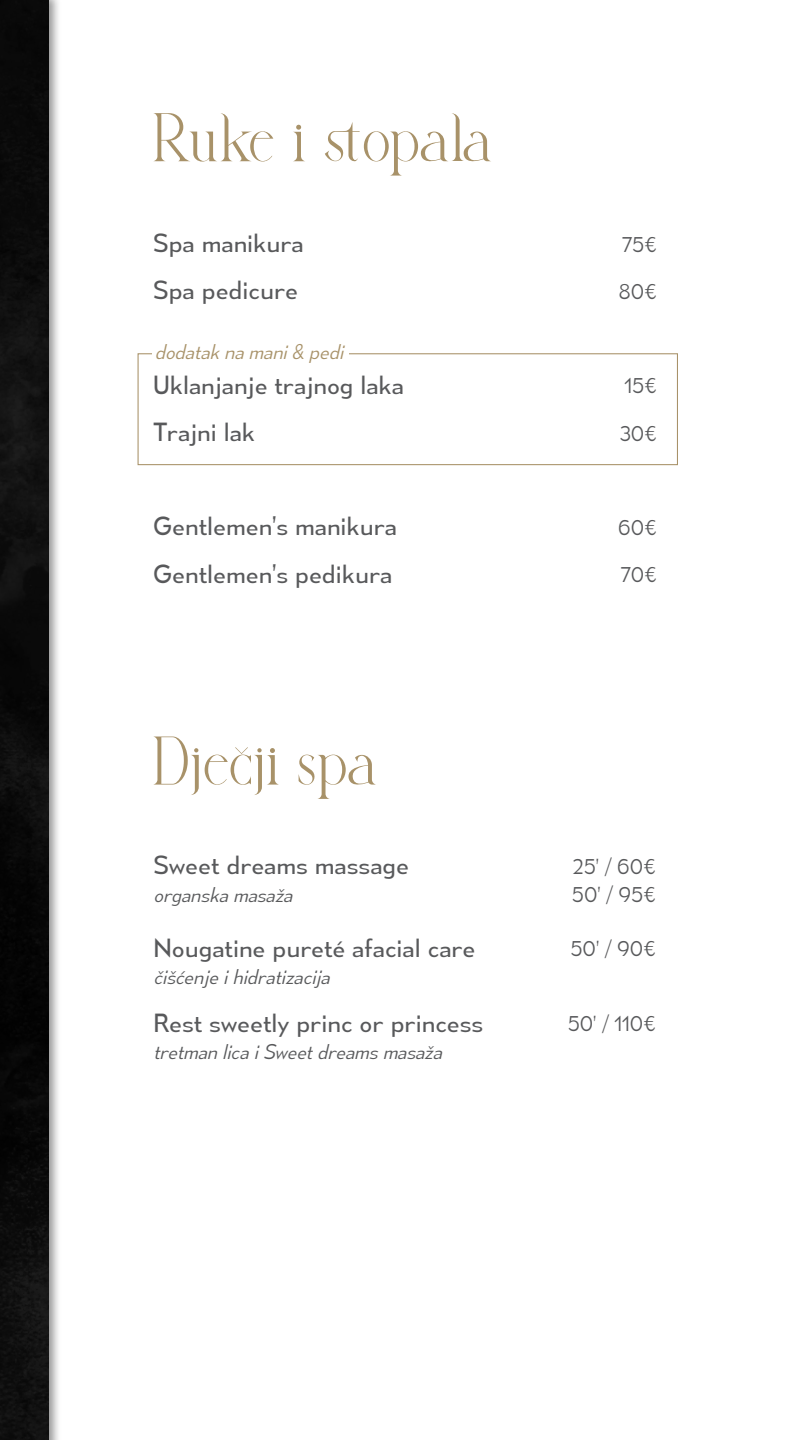
<style>
.page{position:relative;width:810px;height:1440px;background:#fff}
.page>*{position:absolute;margin:0;border:0;box-sizing:border-box;transform-origin:0 0}
.t1{font:55.5px "Balona";letter-spacing:-.035em;color:#a89269}
.t2{font:55.5px "Balona";color:#a89269}
.t3{font:24px/47.2px "Mesmerize Bk";color:#58595b}
.t4{font:italic 19.5px "Mesmerize Lt";color:#58595b}
.t5{font:19.5px/27.8px "Mesmerize Lt";color:#58595b}
.t6{font:italic 19.5px "Mesmerize Lt";color:#a89269}
</style>
<div class="page">
<div style="left:0;top:0;width:62px;height:1440px;background:#000;opacity:.42"></div>
<img style="left:0;top:0;width:49px;height:1440px">
<div style="left:138px;top:353px;width:540px;height:112px;border:1px solid #a89269"></div>
<div style="left:152px;top:351px;width:197px;height:5px;background:#fff"></div>
<svg style="left:235px;top:747px;width:13px;height:7px"></svg>
<h1 class="t1" style="left:153px;top:99px;width:343px">Ruke i stopala</h1>
<p class="t3" style="left:153px;top:219px;width:152px">Spa manikura<br>Spa pedicure</p>
<p class="t6" style="left:155px;top:339px;width:190px">dodatak na mani &amp; pedi</p>
<p class="t3" style="left:153px;top:361px;width:252px">Uklanjanje trajnog laka<br>Trajni lak</p>
<p class="t3" style="left:153px;top:502px;width:245px">Gentlemen’s manikura<br>Gentlemen’s pedikura</p>
<h1 class="t2" style="left:153px;top:722px;width:227px">Djecji spa</h1>
<p class="t3" style="left:154px;top:841px;width:257px">Sweet dreams massage</p>
<p class="t4" style="left:154px;top:883px;width:140px">organska masaža</p>
<p class="t3" style="left:154px;top:924px;width:323px">Nougatine pureté afacial care</p>
<p class="t4" style="left:154px;top:965px;width:178px">čišćenje i hidratizacija</p>
<p class="t3" style="left:154px;top:999px;width:331px">Rest sweetly princ or princess</p>
<p class="t4" style="left:154px;top:1040px;width:290px">tretman lica i Sweet dreams masaža</p>
<p class="t5" style="left:622px;top:230px;width:37px">75€</p>
<p class="t5" style="left:619px;top:277px;width:40px">80€</p>
<p class="t5" style="left:625px;top:372px;width:35px">15€</p>
<p class="t5" style="left:619px;top:419px;width:40px">30€</p>
<p class="t5" style="left:618px;top:514px;width:41px">60€</p>
<p class="t5" style="left:621px;top:561px;width:38px">70€</p>
<p class="t5" style="left:572px;top:852px;width:86px">25’ / 60€<br>50’ / 95€</p>
<p class="t5" style="left:571px;top:935px;width:88px">50’ / 90€</p>
<p class="t5" style="left:568px;top:1010px;width:91px">50’ / 110€</p>
</div>
